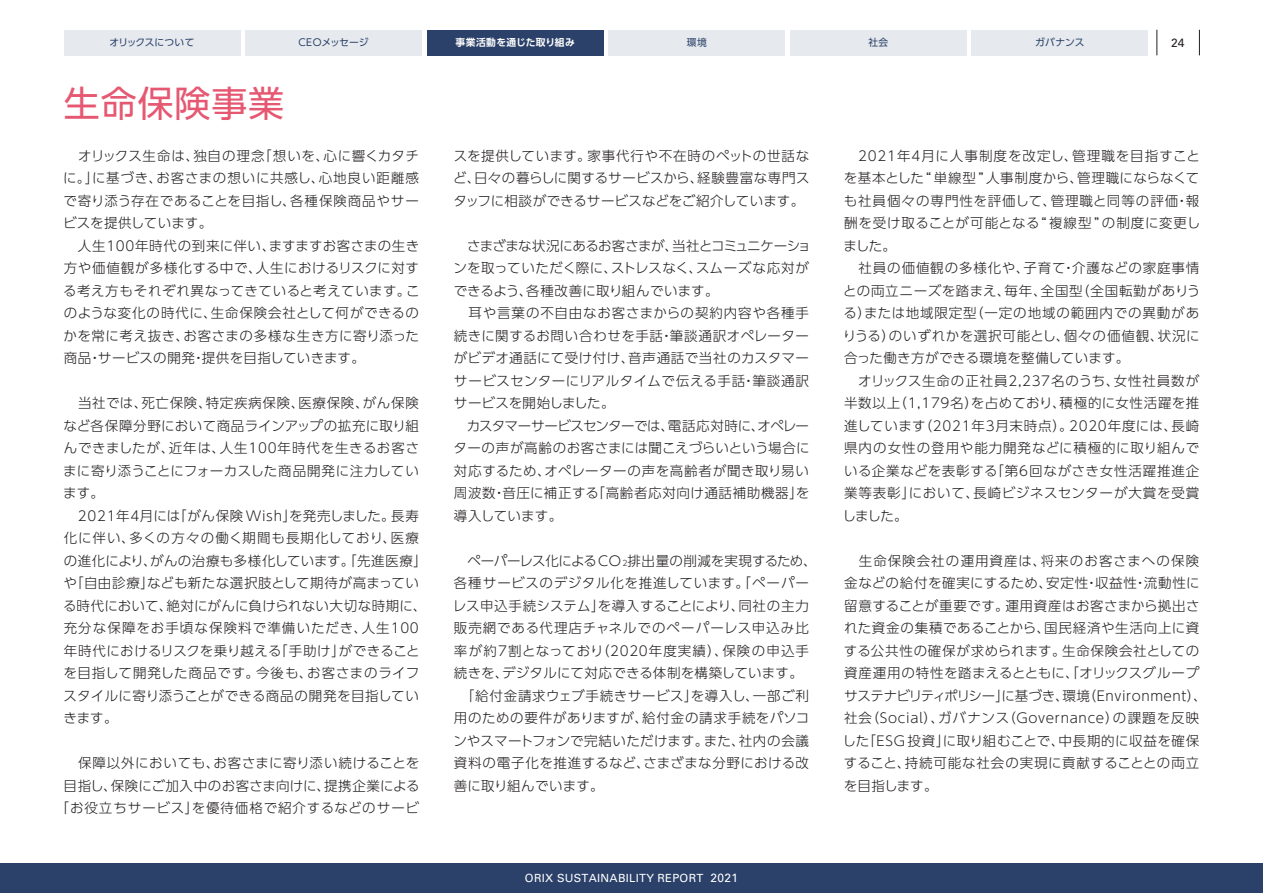
<style>
.page{position:relative;width:1263px;height:893px;background:#fff}
.page>*{position:absolute;margin:0;border:0;box-sizing:border-box;transform-origin:0 0}
.t1{font:36px "UD Shin Go Pr 6 N";letter-spacing:.025em;color:#e65872}
.t2{font:300 13.5px/22.5px "UD Shin Go Pr 6 N";letter-spacing:.045em;color:#231f20}
.t3{font:12px "Univers LT Std";color:#231f20}
.t4{font:11.25px "Univers LT Std";letter-spacing:.025em;color:#fff}
.t5{font:9.75px "UD Shin Go Pr 6 N";letter-spacing:.01em;color:#2b4169}
.t6{font:700 9.75px "UD Shin Go Pr 6 N De";letter-spacing:.035em;color:#fff}
.t7{font:9.75px "UD Shin Go Pr 6 N";letter-spacing:-.015em;color:#2b4169}
.s1{font-size:7.8px}
.s2{font-size:12px}
</style>
<div class="page">
<svg style="left:1156px;top:30px;width:1px;height:25px"></svg>
<svg style="left:1199px;top:30px;width:1px;height:25px"></svg>
<div style="left:0;top:863px;width:1263px;height:30px;background:#2b4169"></div>
<div style="left:64px;top:30px;width:176px;height:25px;background:#e6eaee"></div>
<div style="left:245px;top:30px;width:177px;height:25px;background:#e6eaee"></div>
<div style="left:427px;top:30px;width:176px;height:25px;background:#2b4169"></div>
<div style="left:790px;top:30px;width:176px;height:25px;background:#e6eaee"></div>
<div style="left:608px;top:30px;width:177px;height:25px;background:#e6eaee"></div>
<div style="left:972px;top:30px;width:176px;height:25px;background:#e6eaee"></div>
<p class="t7" style="left:109px;top:35px;width:87px">オリックスについて</p>
<p class="t5" style="left:298px;top:35px;width:72px">CEOメッセージ</p>
<p class="t6" style="left:455px;top:35px;width:121px">事業活動を通じた取り組み</p>
<p class="t5" style="left:687px;top:35px;width:21px">環境</p>
<p class="t5" style="left:868px;top:35px;width:21px">社会</p>
<p class="t5" style="left:1035px;top:35px;width:51px">ガバナンス</p>
<h1 class="t1" style="left:64px;top:74px;width:222px">生命保険事業</h1>
<p class="t2" style="left:63px;top:144px;width:358px">　オリックス生命は、独自の理念「想いを、心に響くカタチに。」に基づき、お客さまの想いに共感し、心地良い距離感で寄り添う存在であることを目指し、各種保険商品やサービスを提供しています。<br>　人生100年時代の到来に伴い、ますますお客さまの生き方や価値観が多様化する中で、人生におけるリスクに対する考え方もそれぞれ異なってきていると考えています。このような変化の時代に、生命保険会社として何ができるのかを常に考え抜き、お客さまの多様な生き方に寄り添った商品・サービスの開発・提供を目指していきます。</p>
<p class="t2" style="left:63px;top:391px;width:365px">　当社では、死亡保険、特定疾病保険、医療保険、がん保険など各保障分野において商品ラインアップの拡充に取り組んできましたが、近年は、人生100年時代を生きるお客さまに寄り添うことにフォーカスした商品開発に注力しています。<br>　2021年4月には「がん保険 Wish」を発売しました。長寿化に伴い、多くの方々の働く期間も長期化しており、医療の進化により、がんの治療も多様化しています。「先進医療」や「自由診療」なども新たな選択肢として期待が高まっている時代において、絶対にがんに負けられない大切な時期に、充分な保障をお手頃な保険料で準備いただき、人生100年時代におけるリスクを乗り越える「手助け」ができることを目指して開発した商品です。今後も、お客さまのライフスタイルに寄り添うことができる商品の開発を目指していきます。</p>
<p class="t2" style="left:56px;top:751px;width:365px;text-align:center">　保障以外においても、お客さまに寄り添い続けることを目指し、保険にご加入中のお客さま向けに、提携企業による「お役立ちサービス」を優待価格で紹介するなどのサービ</p>
<p class="t3" style="left:1171px;top:36px;width:15px">24</p>
<p class="t2" style="left:842px;top:144px;width:359px">　2021年4月に人事制度を改定し、管理職を目指すことを基本とした“ 単線型 ” 人事制度から、管理職にならなくても社員個々の専門性を評価して、管理職と同等の評価・報酬を受け取ることが可能となる“ 複線型 ” の制度に変更しました。<br>　社員の価値観の多様化や、子育て・介護などの家庭事情との両立ニーズを踏まえ、毎年、全国型（全国転勤がありうる）または地域限定型（一定の地域の範囲内での異動がありうる）のいずれかを選択可能とし、個々の価値観、状況に合った働き方ができる環境を整備しています。<br>　オリックス生命の正社員2,237名のうち、女性社員数が半数以上（1,179名）を占めており、積極的に女性活躍を推進しています（2021年3月末時点）。2020年度には、長崎県内の女性の登用や能力開発などに積極的に取り組んでいる企業などを表彰する「第6回ながさき女性活躍推進企業等表彰」において、長崎ビジネスセンターが大賞を受賞しました。</p>
<p class="t2" style="left:842px;top:549px;width:366px">　生命保険会社の運用資産は、将来のお客さまへの保険金などの給付を確実にするため、安定性・収益性・流動性に留意することが重要です。運用資産はお客さまから拠出された資金の集積であることから、国民経済や生活向上に資する公共性の確保が求められます。生命保険会社としての資産運用の特性を踏まえるとともに、「オリックスグループサステナビリティポリシー」に基づき、環境（Environment）、社会（Social）、ガバナンス（Governance）の課題を反映した「ESG 投資」に取り組むことで、中長期的に収益を確保すること、持続可能な社会の実現に貢献することとの両立を目指します。</p>
<p class="t2" style="left:453px;top:144px;width:358px;text-align:justify">スを提供しています。家事代行や不在時のペットの世話など、日々の暮らしに関するサービスから、経験豊富な専門スタッフに相談ができるサービスなどをご紹介しています。</p>
<p class="t2" style="left:453px;top:234px;width:359px">　さまざまな状況にあるお客さまが、当社とコミュニケーションを取っていただく際に、ストレスなく、スムーズな応対ができるよう、各種改善に取り組んでいます。<br>　耳や言葉の不自由なお客さまからの契約内容や各種手続きに関するお問い合わせを手話・筆談通訳オペレーターがビデオ通話にて受け付け、音声通話で当社のカスタマーサービスセンターにリアルタイムで伝える手話・筆談通訳サービスを開始しました。<br>　カスタマーサービスセンターでは、電話応対時に、オペレーターの声が高齢のお客さまには聞こえづらいという場合に対応するため、オペレーターの声を高齢者が聞き取り易い周波数・音圧に補正する「高齢者応対向け通話補助機器」を導入しています。</p>
<p class="t2" style="left:453px;top:549px;width:365px">　ペーパーレス化によるCO<span class="s1">２</span>排出量の削減を実現するため、各種サービスのデジタル化を推進しています。「ペーパーレス申込手続システム」を導入することにより、同社の主力販売網である代理店チャネルでのペーパーレス申込み比率が約7割となっており（2020年度実績）、保険の申込手続きを、デジタルにて対応できる体制を構築しています。　「給付金請求ウェブ手続きサービス」を導入し、一部ご利用のための要件がありますが、給付金の請求手続をパソコンやスマートフォンで完結いただけます。また、社内の会議資料の電子化を推進するなど、さまざまな分野における改善に取り組んでいます。</p>
<p class="t4" style="left:525px;top:871px;width:215px">ORIX SUSTAINABILITY REPORT <span class="s2">2021</span></p>
</div>
